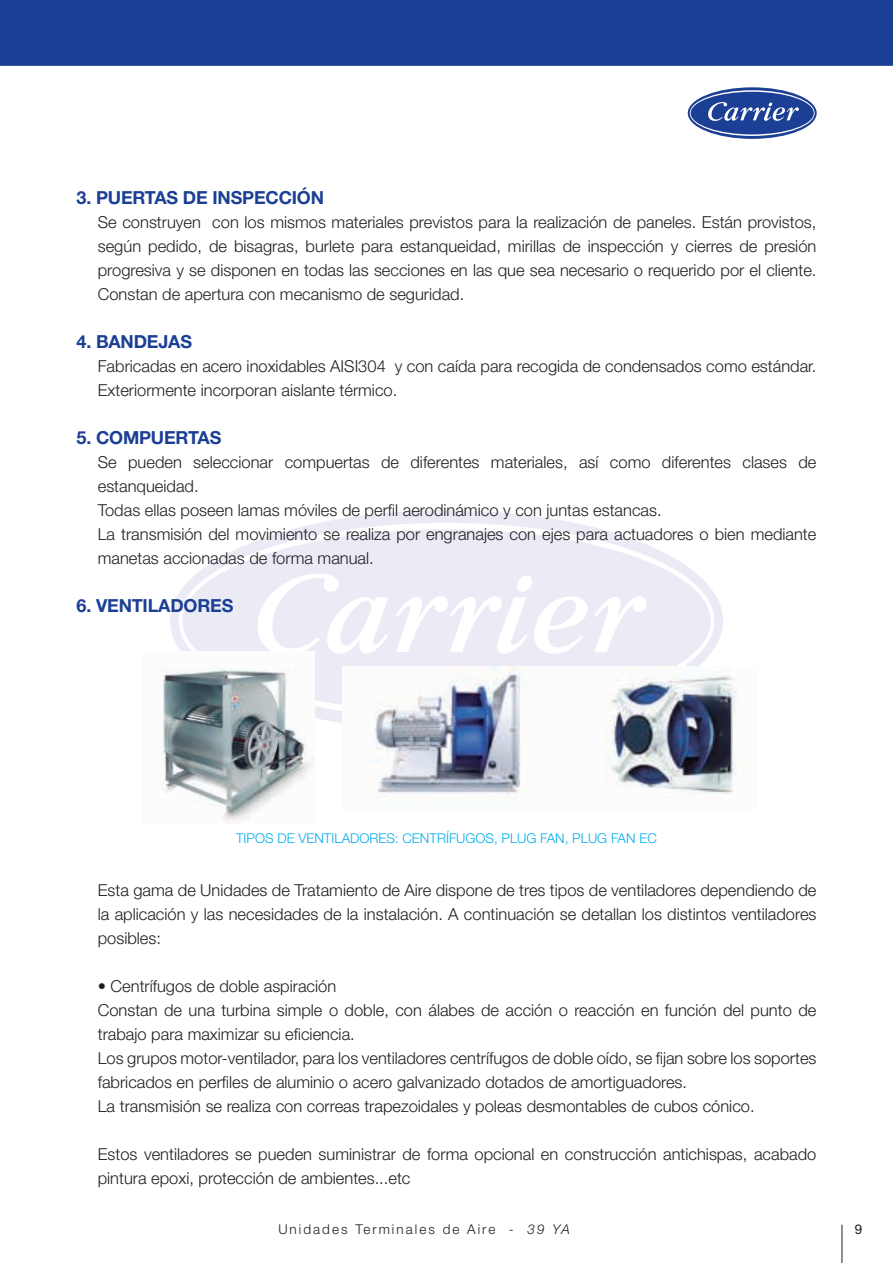
<style>
.page{position:relative;width:893px;height:1263px;background:#fff}
.page>*{position:absolute;margin:0;border:0;box-sizing:border-box;transform-origin:0 0}
.t1{font:700 18px "Helvetica Neue LT Std";letter-spacing:-.01em;color:#1b3f94}
.t2{font:300 16.5px/24px "Helvetica Neue LT Std";color:#231f20}
.t3{font:300 13.5px "Helvetica Neue LT Std";color:#00aeef}
.t4{font:300 13.5px "Helvetica Neue LT Std";letter-spacing:.15em;color:#231f20}
.t5{font:13.5px "Helvetica Neue LT Std";color:#231f20}
.s1{font-style:italic}
</style>
<div class="page">
<hr style="left:842px;top:1225px;width:1px;height:38px;background:#231f20">
<svg style="left:0;top:0;width:893px;height:118px;fill:#1b3f94"></svg>
<div style="left:170px;top:510px;width:553px;height:221px;background:#eaebf5;border-radius:50%"></div>
<svg style="left:179px;top:523px;width:535px;height:196px"></svg>
<svg style="left:688px;top:87px;width:129px;height:52px"></svg>
<svg style="left:690px;top:90px;width:125px;height:46px"></svg>
<img style="left:159px;top:652px;width:156px;height:169px">
<img style="left:342px;top:666px;width:395px;height:132px">
<p class="t1" style="left:77px;top:187px;width:249px">3. PUERTAS DE INSPECCIÓN</p>
<p class="t2" style="left:98px;top:210px;width:720px;text-align:justify">Se construyen con los mismos materiales previstos para la realización de paneles. Están provistos, según pedido, de bisagras, burlete para estanqueidad, mirillas de inspección y cierres de presión progresiva y se disponen en todas las secciones en las que sea necesario o requerido por el cliente.<br>Constan de apertura con mecanismo de seguridad.</p>
<p class="t1" style="left:77px;top:331px;width:117px">4. BANDEJAS</p>
<p class="t2" style="left:98px;top:354px;width:720px">Fabricadas en acero inoxidables AISI304 y con caída para recogida de condensados como estándar.<br>Exteriormente incorporan aislante térmico.</p>
<p class="t1" style="left:77px;top:427px;width:146px">5. COMPUERTAS</p>
<p class="t2" style="left:98px;top:450px;width:720px">Se pueden seleccionar compuertas de diferentes materiales, así como diferentes clases de estanqueidad.<br>Todas ellas poseen lamas móviles de perfil aerodinámico y con juntas estancas.<br>La transmisión del movimiento se realiza por engranajes con ejes para actuadores o bien mediante manetas accionadas de forma manual.</p>
<p class="t1" style="left:77px;top:595px;width:158px">6. VENTILADORES</p>
<p class="t3" style="left:236px;top:830px;width:422px">TIPOS DE VENTILADORES: CENTRÍFUGOS, PLUG FAN, PLUG FAN EC</p>
<p class="t2" style="left:98px;top:877px;width:720px;text-align:justify">Esta gama de Unidades de Tratamiento de Aire dispone de tres tipos de ventiladores dependiendo de la aplicación y las necesidades de la instalación. A continuación se detallan los distintos ventiladores posibles:</p>
<p class="t2" style="left:98px;top:973px;width:720px">• Centrífugos de doble aspiración<br>Constan de una turbina simple o doble, con álabes de acción o reacción en función del punto de trabajo para maximizar su eficiencia.<br>Los grupos motor-ventilador, para los ventiladores centrífugos de doble oído, se fijan sobre los soportes fabricados en perfiles de aluminio o acero galvanizado dotados de amortiguadores.<br>La transmisión se realiza con correas trapezoidales y poleas desmontables de cubos cónico.</p>
<p class="t2" style="left:98px;top:1142px;width:720px">Estos ventiladores se pueden suministrar de forma opcional en construcción antichispas, acabado pintura epoxi, protección de ambientes...etc</p>
<p class="t4" style="left:278px;top:1221px;width:293px">Unidades Terminales de Aire - <span class="s1">39 YA</span></p>
<p class="t5" style="left:855px;top:1221px;width:9px">9</p>
</div>
